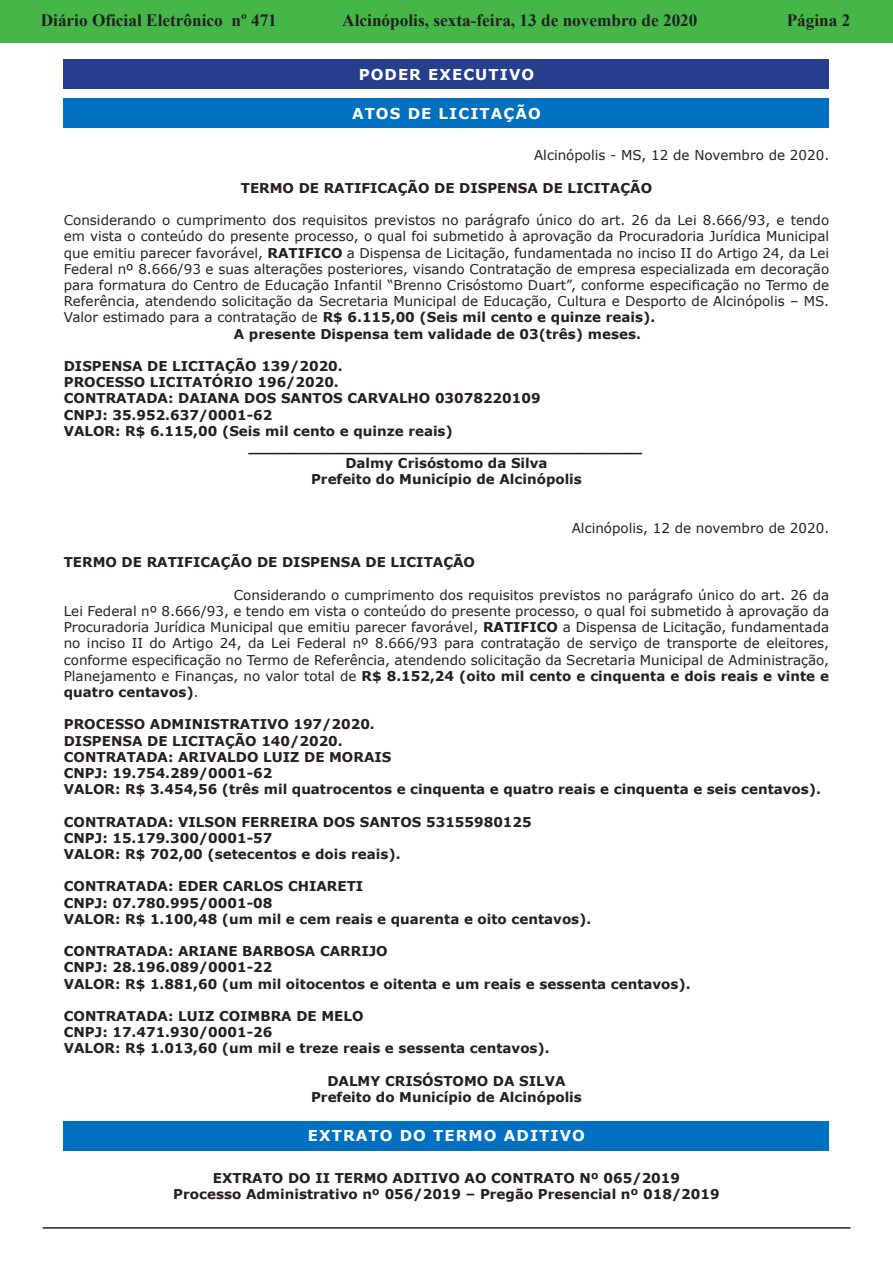
<style>
.page{position:relative;width:893px;height:1263px;background:#fff}
.page>*{position:absolute;margin:0;border:0;box-sizing:border-box;transform-origin:0 0}
.t1{font:700 17.25px "Times New Roman";color:#231f20}
.t2{font:700 15px "Verdana";letter-spacing:.07em;color:#fff}
.t3{font:13.5px/16.2px "Verdana";color:#231f20;text-align:justify}
.Recuo_de_corpo_de_te{font:700 13.5px "Verdana";color:#231f20}
.Corpo_de_texto_2{font:700 13.5px "Verdana";color:#231f20}
.Título{font:700 13.5px "Verdana";color:#231f20}
.s1{font-weight:700}
</style>
<div class="page">
<div style="left:0;top:0;width:893px;height:43px;background:#45b749"></div>
<hr style="left:43px;top:1227px;width:807px;height:2px;background:#231f20">
<div style="left:64px;top:60px;width:765px;height:29px;background:#253f8e"></div>
<div style="left:64px;top:99px;width:765px;height:29px;background:#0070c0"></div>
<div style="left:64px;top:1121px;width:765px;height:29px;background:#0070c0"></div>
<p class="t1" style="left:41px;top:7px;width:238px">Diário Oficial Eletrônico nº 471</p>
<p class="t1" style="left:342px;top:7px;width:357px">Alcinópolis, sexta-feira, 13 de novembro de 2020</p>
<p class="t1" style="left:787px;top:7px;width:65px">Página 2</p>
<p class="t2" style="left:359px;top:64px;width:177px">PODER EXECUTIVO</p>
<p class="t2" style="left:352px;top:103px;width:190px">ATOS DE LICITAÇÃO</p>
<p class="t3" style="left:534px;top:147px;width:297px">Alcinópolis - MS, 12 de Novembro de 2020.</p>
<p class="Recuo_de_corpo_de_te" style="left:241px;top:178px;width:413px">TERMO DE RATIFICAÇÃO DE DISPENSA DE LICITAÇÃO</p>
<p class="t3" style="left:64px;top:212px;width:767px">Considerando o cumprimento dos requisitos previstos no parágrafo único do art. 26 da Lei 8.666/93, e tendo em vista o conteúdo do presente processo, o qual foi submetido à aprovação da Procuradoria Jurídica Municipal que emitiu parecer favorável, <span class="s1">RATIFICO</span> a Dispensa de Licitação, fundamentada no inciso II do Artigo 24, da Lei Federal nº 8.666/93 e suas alterações posteriores, visando Contratação de empresa especializada em decoração para formatura do Centro de Educação Infantil “Brenno Crisóstomo Duart”, conforme especificação no Termo de Referência, atendendo solicitação da Secretaria Municipal de Educação, Cultura e Desporto de Alcinópolis – MS.<br>Valor estimado para a contratação de <span class="s1">R$ 6.115,00 (Seis mil cento e quinze reais).</span></p>
<p class="Recuo_de_corpo_de_te" style="left:234px;top:324px;width:408px">A presente Dispensa tem validade de 03(três) meses.</p>
<p class="Recuo_de_corpo_de_te" style="left:64px;top:357px;width:280px">DISPENSA DE LICITAÇÃO 139/2020.</p>
<p class="Recuo_de_corpo_de_te" style="left:64px;top:373px;width:277px">PROCESSO LICITATÓRIO 196/2020.</p>
<p class="Corpo_de_texto_2" style="left:64px;top:389px;width:478px">CONTRATADA: DAIANA DOS SANTOS CARVALHO 03078220109</p>
<p class="Corpo_de_texto_2" style="left:64px;top:405px;width:210px">CNPJ: 35.952.637/0001-62</p>
<p class="Corpo_de_texto_2" style="left:64px;top:421px;width:391px">VALOR: R$ 6.115,00 (Seis mil cento e quinze reais)</p>
<p class="Recuo_de_corpo_de_te" style="left:248px;top:438px;width:395px">_________________________________________</p>
<p class="Recuo_de_corpo_de_te" style="left:345px;top:454px;width:204px">Dalmy Crisóstomo da Silva</p>
<p class="Recuo_de_corpo_de_te" style="left:311px;top:470px;width:272px">Prefeito do Município de Alcinópolis</p>
<p class="t3" style="left:572px;top:520px;width:259px">Alcinópolis, 12 de novembro de 2020.</p>
<p class="Título" style="left:64px;top:553px;width:413px">TERMO DE RATIFICAÇÃO DE DISPENSA DE LICITAÇÃO</p>
<p class="t3" style="left:64px;top:586px;width:767px;text-indent:170px">Considerando o cumprimento dos requisitos previstos no parágrafo único do art. 26 da Lei Federal nº 8.666/93, e tendo em vista o conteúdo do presente processo, o qual foi submetido à aprovação da Procuradoria Jurídica Municipal que emitiu parecer favorável, <span class="s1">RATIFICO</span> a Dispensa de Licitação, fundamentada no inciso II do Artigo 24, da Lei Federal nº 8.666/93 para contratação de serviço de transporte de eleitores, conforme especificação no Termo de Referência, atendendo solicitação da Secretaria Municipal de Administração, Planejamento e Finanças, no valor total de <span class="s1">R$ 8.152,24 (oito mil cento e cinquenta e dois reais e vinte e quatro centavos)</span>.</p>
<p class="Recuo_de_corpo_de_te" style="left:64px;top:715px;width:313px">PROCESSO ADMINISTRATIVO 197/2020.</p>
<p class="Recuo_de_corpo_de_te" style="left:64px;top:731px;width:280px">DISPENSA DE LICITAÇÃO 140/2020.</p>
<p class="Recuo_de_corpo_de_te" style="left:64px;top:747px;width:329px">CONTRATADA: ARIVALDO LUIZ DE MORAIS</p>
<p class="Recuo_de_corpo_de_te" style="left:64px;top:763px;width:210px">CNPJ: 19.754.289/0001-62</p>
<p class="Recuo_de_corpo_de_te" style="left:64px;top:780px;width:759px">VALOR: R$ 3.454,56 (três mil quatrocentos e cinquenta e quatro reais e cinquenta e seis centavos).</p>
<p class="Recuo_de_corpo_de_te" style="left:64px;top:812px;width:469px">CONTRATADA: VILSON FERREIRA DOS SANTOS 53155980125</p>
<p class="Recuo_de_corpo_de_te" style="left:64px;top:828px;width:210px">CNPJ: 15.179.300/0001-57</p>
<p class="Recuo_de_corpo_de_te" style="left:64px;top:844px;width:338px">VALOR: R$ 702,00 (setecentos e dois reais).</p>
<p class="Recuo_de_corpo_de_te" style="left:64px;top:877px;width:301px">CONTRATADA: EDER CARLOS CHIARETI</p>
<p class="Recuo_de_corpo_de_te" style="left:64px;top:893px;width:210px">CNPJ: 07.780.995/0001-08</p>
<p class="Recuo_de_corpo_de_te" style="left:64px;top:909px;width:529px">VALOR: R$ 1.100,48 (um mil e cem reais e quarenta e oito centavos).</p>
<p class="Recuo_de_corpo_de_te" style="left:64px;top:942px;width:325px">CONTRATADA: ARIANE BARBOSA CARRIJO</p>
<p class="Recuo_de_corpo_de_te" style="left:64px;top:958px;width:210px">CNPJ: 28.196.089/0001-22</p>
<p class="Recuo_de_corpo_de_te" style="left:64px;top:974px;width:628px">VALOR: R$ 1.881,60 (um mil oitocentos e oitenta e um reais e sessenta centavos).</p>
<p class="Recuo_de_corpo_de_te" style="left:64px;top:1006px;width:301px">CONTRATADA: LUIZ COIMBRA DE MELO</p>
<p class="Recuo_de_corpo_de_te" style="left:64px;top:1023px;width:210px">CNPJ: 17.471.930/0001-26</p>
<p class="Recuo_de_corpo_de_te" style="left:64px;top:1039px;width:488px">VALOR: R$ 1.013,60 (um mil e treze reais e sessenta centavos).</p>
<p class="Recuo_de_corpo_de_te" style="left:327px;top:1071px;width:240px">DALMY CRISÓSTOMO DA SILVA</p>
<p class="Recuo_de_corpo_de_te" style="left:311px;top:1087px;width:272px">Prefeito do Município de Alcinópolis</p>
<p class="t2" style="left:308px;top:1125px;width:279px">EXTRATO DO TERMO ADITIVO</p>
<p class="Recuo_de_corpo_de_te" style="left:213px;top:1168px;width:469px">EXTRATO DO II TERMO ADITIVO AO CONTRATO Nº 065/2019</p>
<p class="Recuo_de_corpo_de_te" style="left:173px;top:1184px;width:548px">Processo Administrativo nº 056/2019 – Pregão Presencial nº 018/2019</p>
</div>
